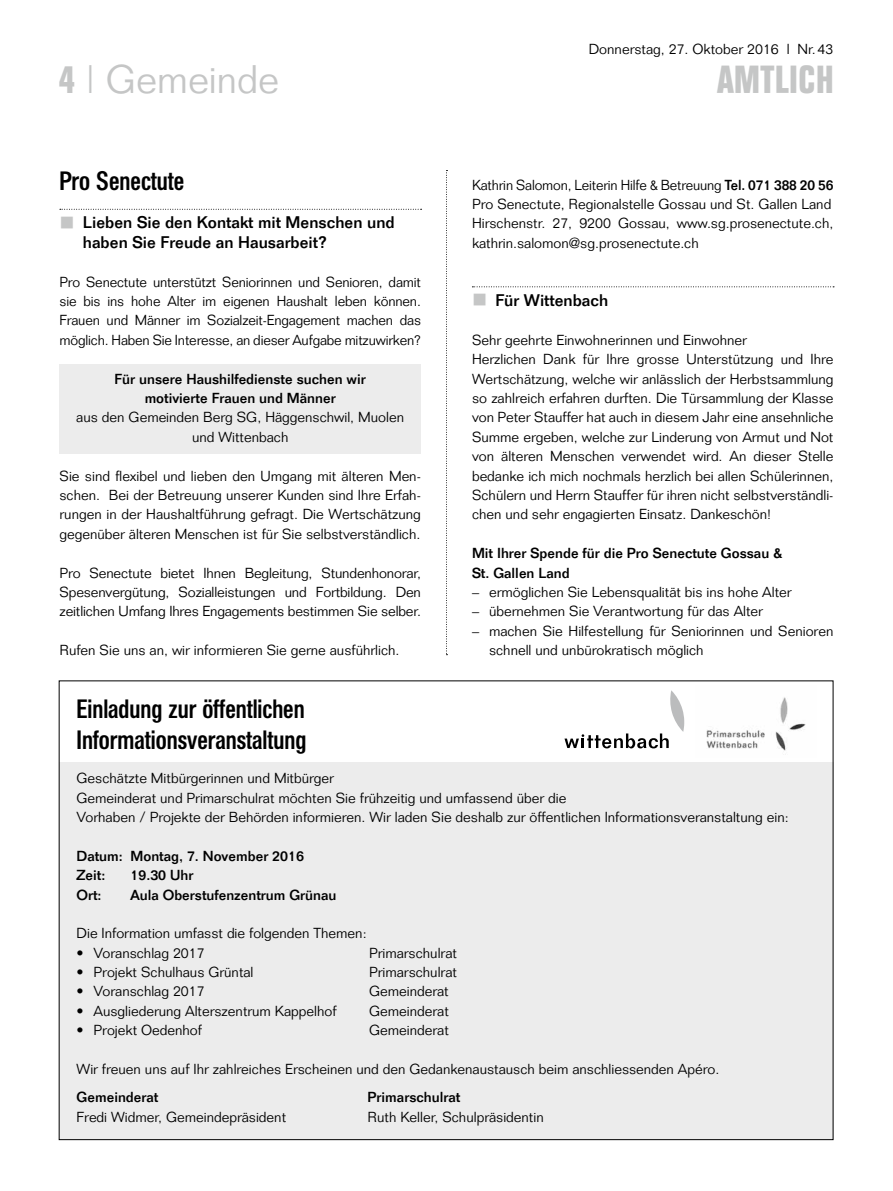
<style>
.page{position:relative;width:893px;height:1191px;background:#fff}
.page>*{position:absolute;margin:0;border:0;box-sizing:border-box;transform-origin:0 0}
.t1{font:300 39px "Folio";color:#c5c6c6}
.t2{font:700 39px "Folio Condensed BQ";letter-spacing:.025em;color:#c5c6c6}
.t3{font:500 26.25px/31.5px "Folio Condensed BQ";color:#000}
.t4{font:500 16.5px/19.4px "Folio";color:#000}
.t5{font:300 14.25px/19.4px "Folio";color:#000}
.t6{font:500 14.25px/19.4px "Folio";color:#000}
.s1{font-family:"Folio Condensed BQ";font-weight:700}
.s2{font-weight:300}
.s3{font-weight:500}
</style>
<div class="page">
<div style="left:60px;top:364px;width:361px;height:89px;background:#ececec"></div>
<svg style="left:60px;top:209px;width:362px;height:1px"></svg>
<svg style="left:472px;top:286px;width:362px;height:1px"></svg>
<svg style="left:446px;top:170px;width:1px;height:485px"></svg>
<div style="left:59px;top:762px;width:774px;height:378px;background:#ececec"></div>
<img style="left:706px;top:697px;width:100px;height:54px">
<svg style="left:564px;top:690px;width:120px;height:58px"></svg>
<p class="t5" style="left:589px;top:39px;width:246px">Donnerstag, 27. Oktober 2016 l Nr.43</p>
<p class="t1" style="left:60px;top:56px;width:221px"><span class="s1">4</span> | Gemeinde</p>
<p class="t2" style="left:717px;top:58px;width:118px">AMTLICH</p>
<p class="t3" style="left:60px;top:165px;width:126px">Pro Senectute</p>
<p class="t4" style="left:83px;top:213px;width:313px">Lieben Sie den Kontakt mit Menschen und haben Sie Freude an Hausarbeit?</p>
<p class="t5" style="left:60px;top:272px;width:363px;text-align:justify">Pro Senectute unterstützt Seniorinnen und Senioren, damit sie bis ins hohe Alter im eigenen Haushalt leben können.<br>Frauen und Männer im Sozialzeit-Engagement machen das möglich. Haben Sie Interesse, an dieser Aufgabe mitzuwirken?</p>
<p class="t6" style="left:76px;top:369px;width:329px;text-align:center">Für unsere Haushilfedienste suchen wir<br>motivierte Frauen und Männer<br><span class="s2">aus den Gemeinden Berg SG, Häggenschwil, Muolen und Wittenbach</span></p>
<p class="t5" style="left:60px;top:466px;width:363px;text-align:justify">Sie sind flexibel und lieben den Umgang mit älteren Men&shy;schen. Bei der Betreuung unserer Kunden sind Ihre Erfah&shy;rungen in der Haushaltführung gefragt. Die Wertschätzung gegenüber älteren Menschen ist für Sie selbstverständlich.</p>
<p class="t5" style="left:60px;top:563px;width:363px;text-align:justify">Pro Senectute bietet Ihnen Begleitung, Stundenhonorar, Spesenvergütung, Sozialleistungen und Fortbildung. Den zeitlichen Umfang Ihres Engagements bestimmen Sie selber.</p>
<p class="t5" style="left:60px;top:640px;width:342px">Rufen Sie uns an, wir informieren Sie gerne ausführlich.</p>
<p class="t5" style="left:472px;top:175px;width:363px">Kathrin Salomon, Leiterin Hilfe &amp; Betreuung <span class="s3">Tel. 071 388 20 56<br></span>Pro Senectute, Regionalstelle Gossau und St. Gallen Land Hirschenstr. 27, 9200 Gossau, www.sg.prosenectute.ch, kathrin.salomon@sg.prosenectute.ch</p>
<p class="t4" style="left:495px;top:290px;width:114px">Für Wittenbach</p>
<p class="t5" style="left:472px;top:330px;width:363px">Sehr geehrte Einwohnerinnen und Einwohner<br>Herzlichen Dank für Ihre grosse Unterstützung und Ihre Wertschätzung, welche wir anlässlich der Herbstsammlung so zahlreich erfahren durften. Die Türsammlung der Klasse von Peter Stauffer hat auch in diesem Jahr eine ansehnliche Summe ergeben, welche zur Linderung von Armut und Not von älteren Menschen verwendet wird. An dieser Stelle bedanke ich mich nochmals herzlich bei allen Schülerinnen, Schülern und Herrn Stauffer für ihren nicht selbstverständli&shy;chen und sehr engagierten Einsatz. Dankeschön!</p>
<p class="t6" style="left:472px;top:543px;width:312px">Mit Ihrer Spende für die Pro Senectute Gossau &amp;<br>St. Gallen Land</p>
<p class="t5" style="left:472px;top:582px;width:321px">– ermöglichen Sie Lebensqualität bis ins hohe Alter</p>
<p class="t5" style="left:472px;top:601px;width:293px">– übernehmen Sie Verantwortung für das Alter</p>
<p class="t5" style="left:489px;top:621px;width:346px;text-indent:-17px">– machen Sie Hilfestellung für Seniorinnen und Senioren schnell und unbürokratisch möglich</p>
<p class="t3" style="left:77px;top:693px;width:231px">Einladung zur öffentlichen<br>Informationsveranstaltung</p>
<p class="t5" style="left:77px;top:768px;width:714px">Geschätzte Mitbürgerinnen und Mitbürger<br>Gemeinderat und Primarschulrat möchten Sie frühzeitig und umfassend über die<br>Vorhaben / Projekte der Behörden informieren. Wir laden Sie deshalb zur öffentlichen Informationsveranstaltung ein:</p>
<p class="t6" style="left:77px;top:846px;width:229px">Datum: Montag, 7. November 2016<br>Zeit:</p>
<p class="t6" style="left:131px;top:865px;width:64px">19.30 Uhr</p>
<p class="t6" style="left:77px;top:884px;width:27px">Ort:</p>
<p class="t6" style="left:131px;top:884px;width:207px">Aula Oberstufenzentrum Grünau</p>
<p class="t5" style="left:77px;top:923px;width:292px">Die Information umfasst die folgenden Themen:</p>
<p class="t5" style="left:77px;top:943px;width:130px">• Voranschlag 2017</p>
<p class="t5" style="left:369px;top:943px;width:89px">Primarschulrat</p>
<p class="t5" style="left:77px;top:962px;width:178px">• Projekt Schulhaus Grüntal</p>
<p class="t5" style="left:369px;top:962px;width:89px">Primarschulrat</p>
<p class="t5" style="left:77px;top:981px;width:130px">• Voranschlag 2017</p>
<p class="t5" style="left:369px;top:981px;width:81px">Gemeinderat</p>
<p class="t5" style="left:77px;top:1001px;width:262px">• Ausgliederung Alterszentrum Kappelhof</p>
<p class="t5" style="left:369px;top:1001px;width:81px">Gemeinderat</p>
<p class="t5" style="left:77px;top:1020px;width:127px">• Projekt Oedenhof</p>
<p class="t5" style="left:369px;top:1020px;width:81px">Gemeinderat</p>
<p class="t5" style="left:77px;top:1054px;width:644px;line-height:28.3px">Wir freuen uns auf Ihr zahlreiches Erscheinen und den Gedankenaustausch beim anschliessenden Apéro.<br><span class="s3">Gemeinderat</span></p>
<p class="t6" style="left:368px;top:1087px;width:94px">Primarschulrat</p>
<p class="t5" style="left:77px;top:1106px;width:211px">Fredi Widmer, Gemeindepräsident</p>
<p class="t5" style="left:368px;top:1106px;width:178px">Ruth Keller, Schulpräsidentin</p>
</div>
